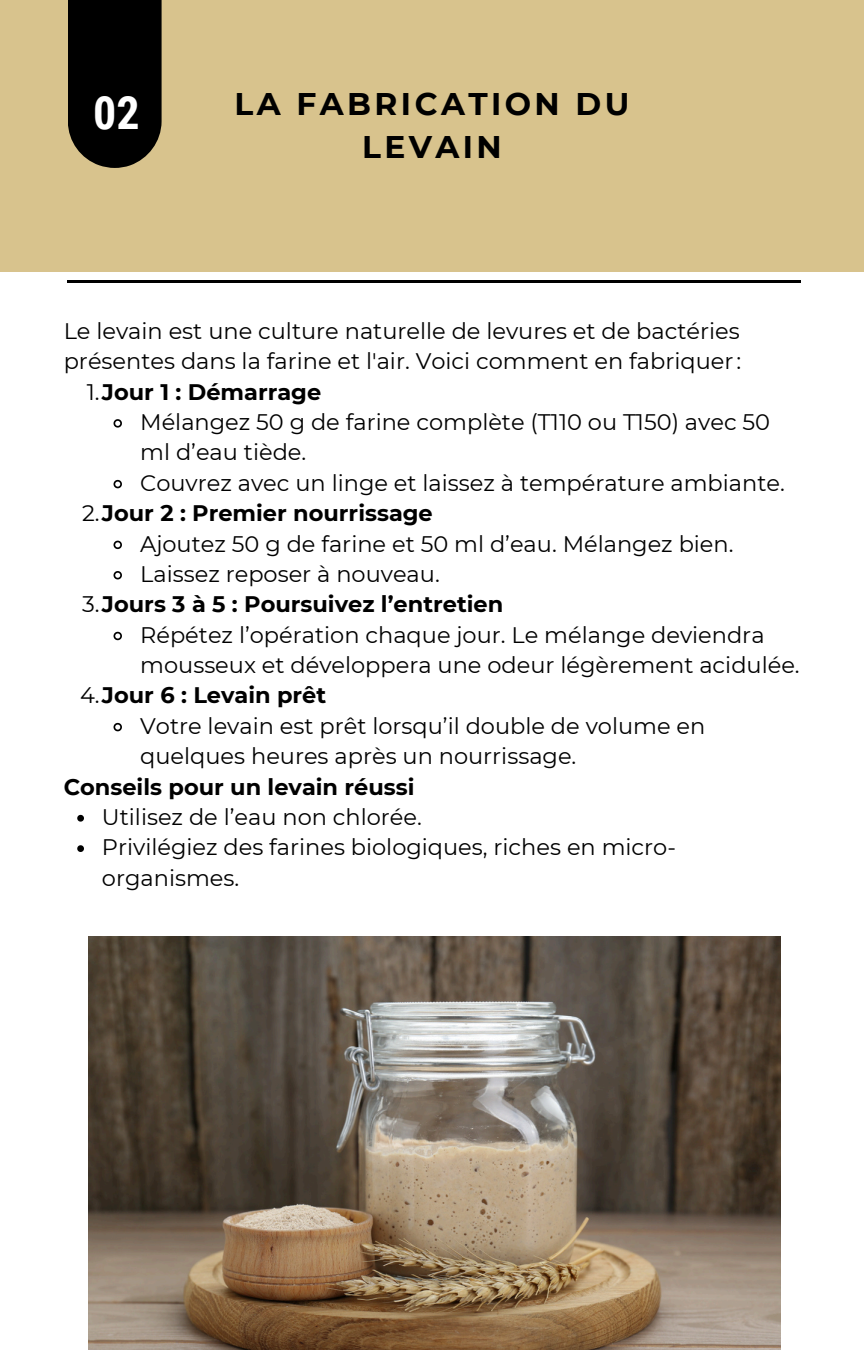
<style>
.page{position:relative;width:864px;height:1350px;background:#fff}
.page>*{position:absolute;margin:0;border:0;box-sizing:border-box;transform-origin:0 0}
.t1{font:700 45.9px "Roboto Condensed";color:#fff}
.t2{font:700 31.28px/42.8px "Montserrat";letter-spacing:.11em;color:#000;text-align:center}
.t3{font:22.5px/30.4px "Montserrat";color:#000}
.t4{font:700 22.5px "Montserrat";color:#000}
.s1{font-weight:400}
</style>
<div class="page">
<div style="left:0;top:0;width:864px;height:271px;background:#d8c38d"></div>
<img style="left:88px;top:936px;width:692px;height:414px">
<svg style="left:113px;top:419px;width:9px;height:9px"></svg>
<svg style="left:113px;top:479px;width:9px;height:10px"></svg>
<svg style="left:113px;top:540px;width:9px;height:10px"></svg>
<svg style="left:113px;top:571px;width:9px;height:9px"></svg>
<svg style="left:113px;top:631px;width:9px;height:10px"></svg>
<svg style="left:113px;top:722px;width:9px;height:10px"></svg>
<svg style="left:77px;top:815px;width:7px;height:7px"></svg>
<svg style="left:77px;top:845px;width:7px;height:7px"></svg>
<svg style="left:68px;top:0;width:94px;height:168px;background:#0d0c09"></svg>
<hr style="left:68px;top:281px;width:733px;height:1px;background:#000">
<p class="t1" style="left:93px;top:87px;width:48px">02</p>
<p class="t2" style="left:234px;top:82px;width:397px">LA FABRICATION DU<br>LEVAIN</p>
<h1 class="t3" style="left:64px;top:316px;width:679px">Le levain est une culture naturelle de levures et de bactéries présentes dans la farine et l'air. Voici comment en fabriquer :</h1>
<p class="t4" style="left:87px;top:378px;width:236px"><span class="s1">1.</span>Jour 1 : Démarrage</p>
<p class="t3" style="left:140px;top:407px;width:631px">Mélangez 50 g de farine complète (T110 ou T150) avec 50 ml d’eau tiède.</p>
<p class="t3" style="left:140px;top:468px;width:646px">Couvrez avec un linge et laissez à température ambiante.</p>
<p class="t4" style="left:82px;top:499px;width:352px"><span class="s1">2.</span>Jour 2 : Premier nourrissage</p>
<p class="t3" style="left:140px;top:528px;width:595px">Ajoutez 50 g de farine et 50 ml d’eau. Mélangez bien.</p>
<p class="t3" style="left:140px;top:559px;width:301px">Laissez reposer à nouveau.</p>
<p class="t4" style="left:82px;top:591px;width:423px"><span class="s1">3.</span>Jours 3 à 5 : Poursuivez l’entretien</p>
<p class="t3" style="left:140px;top:619px;width:661px">Répétez l’opération chaque jour. Le mélange deviendra mousseux et développera une odeur légèrement acidulée.</p>
<p class="t4" style="left:80px;top:682px;width:248px"><span class="s1">4.</span>Jour 6 : Levain prêt</p>
<p class="t3" style="left:140px;top:711px;width:567px">Votre levain est prêt lorsqu’il double de volume en quelques heures après un nourrissage.</p>
<p class="t4" style="left:64px;top:773px;width:352px">Conseils pour un levain réussi</p>
<h2 class="t3" style="left:102px;top:802px;width:321px">Utilisez de l’eau non chlorée.</h2>
<p class="t3" style="left:102px;top:832px;width:576px">Privilégiez des farines biologiques, riches en micro&shy;organismes.</p>
</div>
